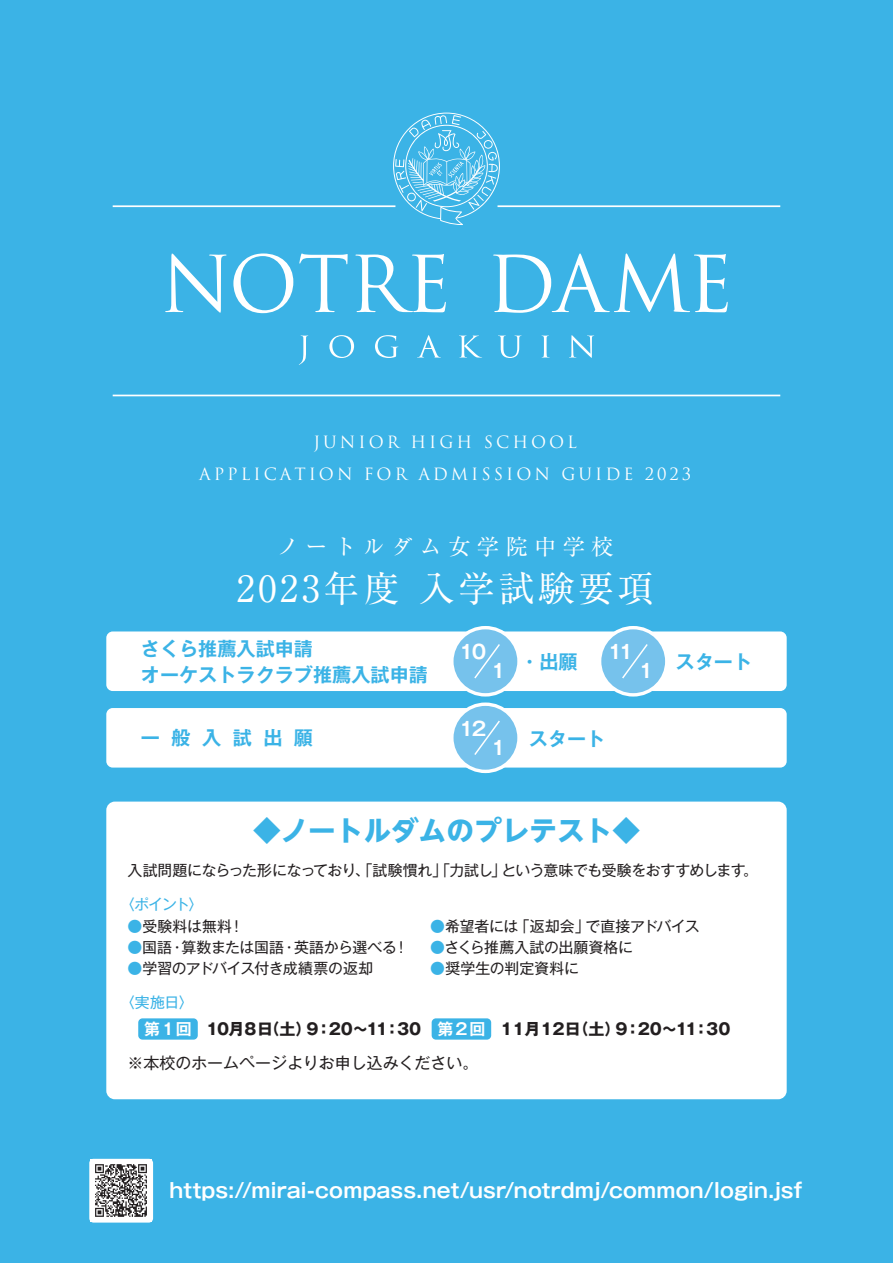
<style>
.page{position:relative;width:893px;height:1263px;background:#3bb3e6}
.page>*{position:absolute;margin:0;border:0;box-sizing:border-box;transform-origin:0 0}
.t1{font:36.15px "Ryumin Pro";letter-spacing:.1em;color:#fff}
.t2{font:700 27.6px "UD Shin Go NT Pro";color:#3bb3e6}
.t3{font:22.35px "Ryumin Pro";letter-spacing:.28em;color:#fff}
.t4{font:700 20.25px "Gothic MB101 Pro De";letter-spacing:.005em;color:#fff}
.t5{font:700 19.2px "Gothic MB101 Pro De";color:#3bb3e6}
.t6{font:700 19.2px "Gothic MB101 Pro De";color:#fff}
.t7{font:16.5px "Trajan Pro";letter-spacing:.18em;color:#fff}
.t8{font:700 15.9px "Gothic MB101 Pro";color:#231f20}
.t9{font:15.9px "Gothic MB101 Pro";color:#231f20}
.t10{font:700 15.9px "Gothic MB101 Pro De";color:#fff}
.t11{font:14.85px "Gothic MB101 Pro";letter-spacing:-.015em;color:#231f20}
.t12{font:14.85px "Gothic MB101 Pro";letter-spacing:-.035em;color:#231f20}
.t13{font:14.85px "Gothic MB101 Pro";letter-spacing:-.065em;color:#3bb3e6}
.t14{font:14.85px "Gothic MB101 Pro";letter-spacing:.005em;color:#231f20}
.s1{color:#3bb3e6}
</style>
<div class="page">
<div style="left:106px;top:801px;width:681px;height:298px;background:#fff;border-radius:9px"></div>
<svg style="left:165px;top:253px;width:61px;height:60px"></svg>
<svg style="left:233px;top:253px;width:60px;height:60px"></svg>
<svg style="left:299px;top:253px;width:49px;height:59px"></svg>
<svg style="left:355px;top:254px;width:91px;height:58px"></svg>
<svg style="left:493px;top:253px;width:235px;height:60px"></svg>
<svg style="left:299px;top:336px;width:8px;height:29px"></svg>
<svg style="left:329px;top:335px;width:25px;height:23px"></svg>
<svg style="left:375px;top:335px;width:23px;height:23px"></svg>
<svg style="left:417px;top:335px;width:24px;height:23px"></svg>
<svg style="left:459px;top:336px;width:23px;height:22px"></svg>
<svg style="left:499px;top:336px;width:22px;height:22px"></svg>
<svg style="left:542px;top:336px;width:8px;height:22px"></svg>
<svg style="left:569px;top:335px;width:25px;height:23px"></svg>
<hr style="left:113px;top:395px;width:667px;height:1px;background:#fff">
<hr style="left:113px;top:205px;width:282px;height:2px;background:#fff">
<hr style="left:497px;top:205px;width:283px;height:2px;background:#fff">
<div style="left:106px;top:631px;width:681px;height:60px;background:#fff;border-radius:6px"></div>
<svg style="left:89px;top:1159px;width:64px;height:63px"></svg>
<img style="left:90px;top:1160px;width:62px;height:61px">
<svg style="left:393px;top:113px;width:107px;height:112px"></svg>
<div style="left:452px;top:628px;width:67px;height:67px;background:#76c2ec;border-radius:50%"></div>
<div style="left:450px;top:626px;width:71px;height:70px;border:3px solid #fff;border-radius:50%"></div>
<svg style="left:474px;top:644px;width:26px;height:35px"></svg>
<div style="left:600px;top:628px;width:67px;height:67px;background:#76c2ec;border-radius:50%"></div>
<div style="left:598px;top:626px;width:70px;height:70px;border:3px solid #fff;border-radius:50%"></div>
<svg style="left:622px;top:644px;width:26px;height:35px"></svg>
<div style="left:106px;top:708px;width:681px;height:59px;background:#fff;border-radius:6px"></div>
<div style="left:452px;top:704px;width:67px;height:67px;background:#76c2ec;border-radius:50%"></div>
<div style="left:450px;top:702px;width:71px;height:71px;border:3px solid #fff;border-radius:50%"></div>
<svg style="left:474px;top:720px;width:26px;height:35px"></svg>
<div style="left:138px;top:1018px;width:60px;height:22px;background:#3bb3e6;border-radius:4px"></div>
<div style="left:432px;top:1018px;width:59px;height:22px;background:#3bb3e6;border-radius:4px"></div>
<p class="t7" style="left:313px;top:431px;width:87px">JUNIOR</p>
<p class="t7" style="left:410px;top:431px;width:63px">HIGH</p>
<p class="t7" style="left:484px;top:431px;width:95px">SCHOOL</p>
<p class="t7" style="left:199px;top:463px;width:155px">APPLICATION</p>
<p class="t7" style="left:364px;top:463px;width:45px">FOR</p>
<p class="t7" style="left:418px;top:463px;width:133px">ADMISSION</p>
<p class="t7" style="left:561px;top:463px;width:74px">GUIDE</p>
<p class="t7" style="left:645px;top:463px;width:48px">2023</p>
<h3 class="t3" style="left:277px;top:529px;width:338px">ノートルダム女学院中学校</h3>
<h1 class="t1" style="left:419px;top:560px;width:236px">入学試験要項</h1>
<h1 class="t1" style="left:237px;top:560px;width:164px">2023年度</h1>
<p class="t5" style="left:141px;top:633px;width:174px">さくら推薦入試申請</p>
<p class="t6" style="left:459px;top:636px;width:29px">10</p>
<p class="t5" style="left:141px;top:658px;width:289px">オーケストラクラブ推薦入試申請</p>
<p class="t6" style="left:491px;top:655px;width:16px">1</p>
<p class="t5" style="left:141px;top:722px;width:143px">一般入試出</p>
<p class="t5" style="left:294px;top:722px;width:21px">願</p>
<p class="t6" style="left:459px;top:712px;width:29px">12</p>
<p class="t6" style="left:491px;top:731px;width:16px">1</p>
<p class="t5" style="left:520px;top:646px;width:59px">・出願</p>
<p class="t6" style="left:608px;top:636px;width:27px">11</p>
<p class="t6" style="left:639px;top:655px;width:16px">1</p>
<p class="t5" style="left:529px;top:723px;width:78px">スタート</p>
<h2 class="t2" style="left:253px;top:808px;width:388px">◆ノートルダムのプレテスト◆</h2>
<p class="t5" style="left:676px;top:646px;width:78px">スタート</p>
<p class="t11" style="left:128px;top:858px;width:380px">入試問題にならった形になっており､「試験慣れ」｢力試し」</p>
<p class="t13" style="left:128px;top:892px;width:77px">〈ポイント〈</p>
<p class="t11" style="left:229px;top:914px;width:16px">!</p>
<p class="t12" style="left:501px;top:858px;width:246px">という意味でも受験をおすすめします</p>
<p class="t11" style="left:743px;top:858px;width:16px">。</p>
<p class="t11" style="left:430px;top:914px;width:90px"><span class="s1">●</span>希望者には</p>
<p class="t11" style="left:430px;top:935px;width:204px"><span class="s1">●</span>さくら推薦入試の出願資格に</p>
<p class="t14" style="left:430px;top:956px;width:150px"><span class="s1">●</span>奨学生の判定資料に</p>
<p class="t11" style="left:515px;top:914px;width:76px">「返却会」</p>
<p class="t11" style="left:128px;top:914px;width:106px"><span class="s1">●</span>受験料は無料</p>
<p class="t11" style="left:585px;top:914px;width:116px">で直接アドバイス</p>
<p class="t11" style="left:181px;top:935px;width:104px">算数または国語</p>
<p class="t11" style="left:294px;top:935px;width:105px">英語から選べる</p>
<p class="t11" style="left:128px;top:935px;width:46px"><span class="s1">●</span>国語</p>
<p class="t11" style="left:128px;top:956px;width:247px"><span class="s1">●</span>学習のアドバイス付き成績票の返却</p>
<p class="t13" style="left:128px;top:990px;width:68px">〈実施日〈</p>
<p class="t11" style="left:394px;top:935px;width:16px">!</p>
<p class="t11" style="left:170px;top:935px;width:16px">・</p>
<p class="t11" style="left:282px;top:935px;width:16px">・</p>
<p class="t8" style="left:206px;top:1015px;width:107px">10月８日土( ）</p>
<p class="t10" style="left:144px;top:1015px;width:49px">第１回</p>
<p class="t9" style="left:128px;top:1049px;width:352px">※本校のホームページよりお申し込みください。</p>
<p class="t10" style="left:437px;top:1015px;width:49px">第２回</p>
<p class="t8" style="left:306px;top:1015px;width:116px">9：20～11：30</p>
<p class="t8" style="left:500px;top:1015px;width:122px">11月12日土( (</p>
<p class="t8" style="left:616px;top:1015px;width:116px">9：20~11：30</p>
<h3 class="t4" style="left:170px;top:1174px;width:634px">https://mirai-compass.net/usr/notrdmj/common/login.jsf</h3>
</div>
